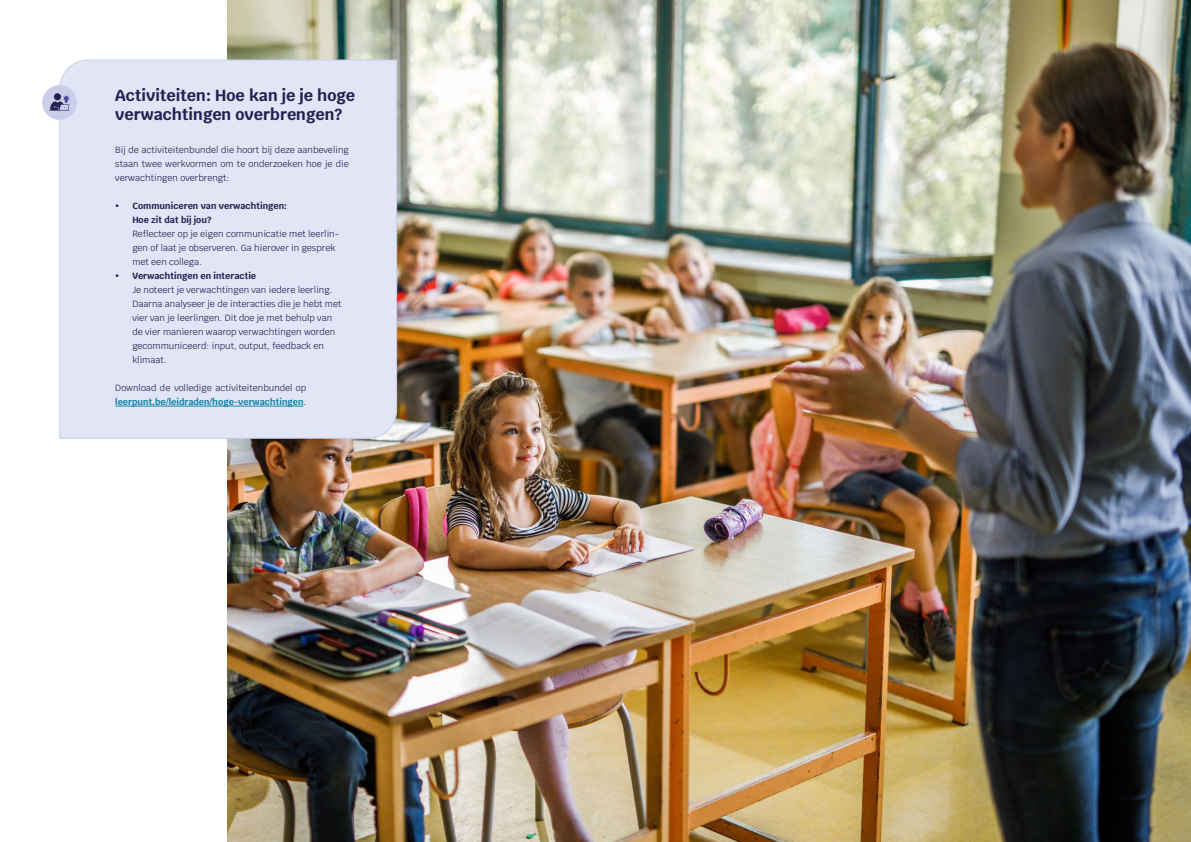
<style>
.page{position:relative;width:1191px;height:842px;background:#fff}
.page>*{position:absolute;margin:0;border:0;box-sizing:border-box;transform-origin:0 0}
.t1{font:700 16px/19px "Krub";color:#262052}
.t2{font:9px/14px "Krub";color:#262052}
.t3{font:700 9px/14px "Krub";color:#262052}
.s1{font-weight:700;color:#1185a9}
</style>
<div class="page">
<img style="left:228px;top:0;width:963px;height:842px">
<div style="left:59px;top:59px;width:339px;height:380px;background:#e2e5f5"></div>
<div style="left:42px;top:85px;width:35px;height:35px;background:#cacee9;border-radius:50%"></div>
<div style="left:54px;top:93px;width:7px;height:7px;background:#262052;border-radius:50%"></div>
<svg style="left:49px;top:95px;width:21px;height:16px"></svg>
<hr style="left:115px;top:406px;width:188px;height:1px;background:#1185a9">
<h1 class="t1" style="left:115px;top:85px;width:241px">Activiteiten: Hoe kan je je hoge verwachtingen overbrengen?</h1>
<p class="t2" style="left:115px;top:143px;width:235px;text-align:justify">Bij de activiteitenbundel die hoort bij deze aanbeveling staan twee werkvormen om te onderzoeken hoe je die verwachtingen overbrengt:</p>
<p class="t3" style="left:132px;top:199px;width:156px">Communiceren van verwachtingen:<br>Hoe zit dat bij jou?</p>
<p class="t2" style="left:132px;top:227px;width:208px">Reflecteer op je eigen communicatie met leerlin&shy;gen of laat je observeren. Ga hierover in gesprek met een collega.</p>
<p class="t3" style="left:132px;top:269px;width:125px">Verwachtingen en interactie</p>
<p class="t2" style="left:132px;top:283px;width:211px">Je noteert je verwachtingen van iedere leerling.<br>Daarna analyseer je de interacties die je hebt met vier van je leerlingen. Dit doe je met behulp van de vier manieren waarop verwachtingen worden gecommuniceerd: input, output, feedback en klimaat.</p>
<p class="t2" style="left:115px;top:381px;width:192px">Download de volledige activiteitenbundel op <span class="s1">leerpunt.be/leidraden/hoge-verwachtingen</span>.</p>
</div>
